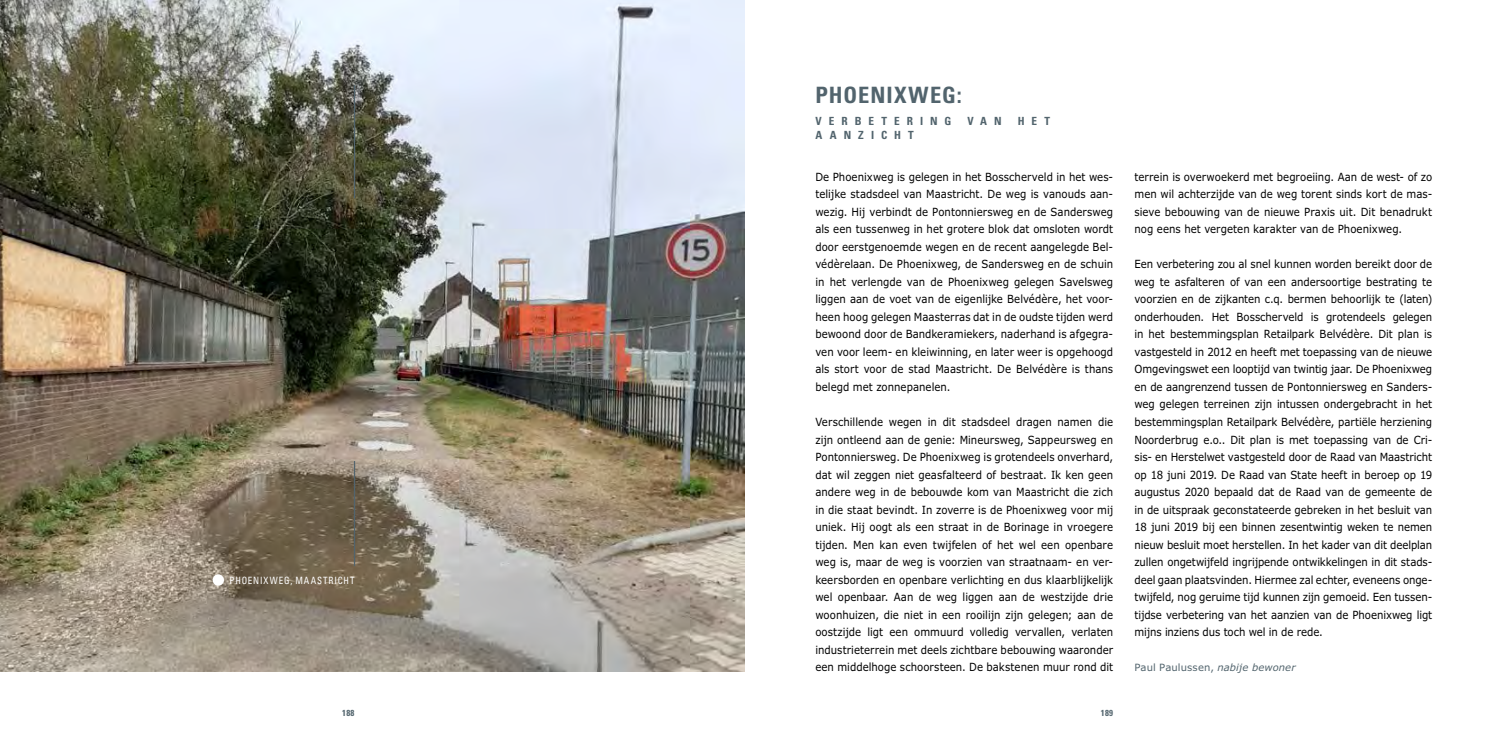
<style>
.page{position:relative;width:1489px;height:745px;background:#fff}
.page>*{position:absolute;margin:0;border:0;box-sizing:border-box;transform-origin:0 0}
.t1{font:700 condensed 22.5px "Univers";letter-spacing:.045em;color:#52646d}
.t2{font:11.25px/17.5px "Verdana Pro";color:#000;text-align:justify;scale:.9 1}
.t3{font:700 condensed 11.25px "Univers";letter-spacing:.625em;color:#52646d}
.t4{font:10px "Verdana Pro";letter-spacing:.01em;color:#52646d}
.t5{font:condensed 10px "Univers";letter-spacing:.1em;color:#fff;scale:.9 1}
.t6{font:700 condensed 8.75px "Univers";letter-spacing:.04em;color:#52646d}
.s1{font-style:italic}
</style>
<div class="page">
<img style="left:0;top:0;width:744px;height:670px">
<hr style="left:354px;top:460px;width:1px;height:105px;background:#52646d">
<hr style="left:354px;top:85px;width:1px;height:113px;background:#52646d">
<div style="left:213px;top:574px;width:11px;height:11px;background:#fff;border-radius:50%"></div>
<p class="t5" style="left:229px;top:573px;width:140px">PHOENIXWEG, MAASTRICHT</p>
<h1 class="t1" style="left:815px;top:81px;width:148px">PHOENIXWEG:</h1>
<p class="t3" style="left:815px;top:114px;width:137px">VERBETERING</p>
<p class="t3" style="left:967px;top:114px;width:36px">VAN</p>
<p class="t3" style="left:1017px;top:114px;width:34px">HET</p>
<p class="t3" style="left:815px;top:128px;width:100px">AANZICHT</p>
<p class="t2" style="left:815px;top:168px;width:332px">De Phoenixweg is gelegen in het Bosscherveld in het wes&shy;telijke stadsdeel van Maastricht. De weg is vanouds aan&shy;wezig. Hij verbindt de Pontonniersweg en de Sandersweg als een tussenweg in het grotere blok dat omsloten wordt door eerstgenoemde wegen en de recent aangelegde Bel&shy;védèrelaan. De Phoenixweg, de Sandersweg en de schuin in het verlengde van de Phoenixweg gelegen Savelsweg liggen aan de voet van de eigenlijke Belvédère, het voor&shy;heen hoog gelegen Maasterras dat in de oudste tijden werd bewoond door de Bandkeramiekers, naderhand is afgegra&shy;ven voor leem- en kleiwinning, en later weer is opgehoogd als stort voor de stad Maastricht. De Belvédère is thans belegd met zonnepanelen.</p>
<p class="t2" style="left:815px;top:413px;width:332px">Verschillende wegen in dit stadsdeel dragen namen die zijn ontleend aan de genie: Mineursweg, Sappeursweg en Pontonniersweg. De Phoenixweg is grotendeels onverhard, dat wil zeggen niet geasfalteerd of bestraat. Ik ken geen andere weg in de bebouwde kom van Maastricht die zich in die staat bevindt. In zoverre is de Phoenixweg voor mij uniek. Hij oogt als een straat in de Borinage in vroegere tijden. Men kan even twijfelen of het wel een openbare weg is, maar de weg is voorzien van straatnaam- en ver&shy;keersborden en openbare verlichting en dus klaarblijkelijk wel openbaar. Aan de weg liggen aan de westzijde drie woonhuizen, die niet in een rooilijn zijn gelegen; aan de oostzijde ligt een ommuurd volledig vervallen, verlaten industrieterrein met deels zichtbare bebouwing waaronder een middelhoge schoorsteen. De bakstenen muur rond dit</p>
<p class="t6" style="left:342px;top:707px;width:14px">188</p>
<p class="t6" style="left:1100px;top:707px;width:14px">189</p>
<p class="t2" style="left:1134px;top:168px;width:332px">terrein is overwoekerd met begroeiing. Aan de west- of zo men wil achterzijde van de weg torent sinds kort de mas&shy;sieve bebouwing van de nieuwe Praxis uit. Dit benadrukt nog eens het vergeten karakter van de Phoenixweg.</p>
<p class="t2" style="left:1134px;top:255px;width:332px">Een verbetering zou al snel kunnen worden bereikt door de weg te asfalteren of van een andersoortige bestrating te voorzien en de zijkanten c.q. bermen behoorlijk te (laten) onderhouden. Het Bosscherveld is grotendeels gelegen in het bestemmingsplan Retailpark Belvédère. Dit plan is vastgesteld in 2012 en heeft met toepassing van de nieuwe Omgevingswet een looptijd van twintig jaar. De Phoenixweg en de aangrenzend tussen de Pontonniersweg en Sanders&shy;weg gelegen terreinen zijn intussen ondergebracht in het bestemmingsplan Retailpark Belvédère, partiële herziening Noorderbrug e.o.. Dit plan is met toepassing van de Cri&shy;sis- en Herstelwet vastgesteld door de Raad van Maastricht op 18 juni 2019. De Raad van State heeft in beroep op 19 augustus 2020 bepaald dat de Raad van de gemeente de in de uitspraak geconstateerde gebreken in het besluit van 18 juni 2019 bij een binnen zesentwintig weken te nemen nieuw besluit moet herstellen. In het kader van dit deelplan zullen ongetwijfeld ingrijpende ontwikkelingen in dit stads&shy;deel gaan plaatsvinden. Hiermee zal echter, eveneens onge&shy;twijfeld, nog geruime tijd kunnen zijn gemoeid. Een tussen&shy;tijdse verbetering van het aanzien van de Phoenixweg ligt mijns inziens dus toch wel in de rede.</p>
<p class="t4" style="left:1134px;top:660px;width:163px">Paul Paulussen, <span class="s1">nabije bewoner</span></p>
</div>
